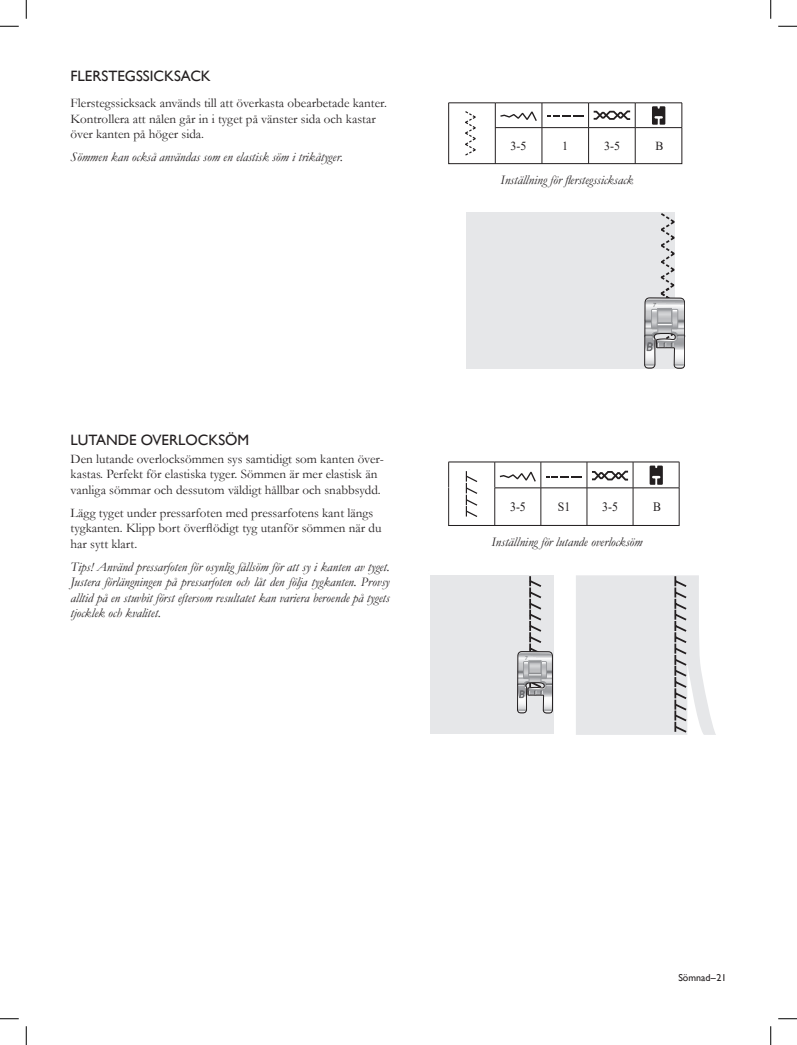
<style>
.page{position:relative;width:797px;height:1045px;background:#fff}
.page>*{position:absolute;margin:0;border:0;box-sizing:border-box;transform-origin:0 0}
.Headline_1_-_HV{font:15px "Gill Sans WGL";color:#231f20}
.Body_-_HV{font:13.12px/15.6px "Garamond";color:#231f20}
.Note_-_HV{font:italic 13.12px/15.6px "Garamond";color:#231f20;text-align:justify}
.t1{font:12.75px "Times New Roman";color:#231f20;scale:.92 1}
.t2{font:12.25px "Times New Roman";color:#231f20}
.t3{font:10px "Gill Sans WGL";color:#231f20}
.t4{font:italic 5.75px "Arial";color:#6c6d70}
.t5{font:italic 5px "Arial";color:#6c6d70}
</style>
<div class="page">
<svg style="left:448px;top:102px;width:234px;height:62px"></svg>
<div style="left:466px;top:212px;width:209px;height:156px;background:#e6e7e9"></div>
<svg style="left:644px;top:213px;width:41px;height:156px"></svg>
<div style="left:430px;top:575px;width:123px;height:159px;background:#e6e7e9"></div>
<svg style="left:576px;top:575px;width:140px;height:160px"></svg>
<svg style="left:517px;top:576px;width:35px;height:137px"></svg>
<hr style="left:448px;top:461px;width:47px;height:1px;background:#231f20">
<hr style="left:495px;top:461px;width:46px;height:1px;background:#231f20">
<hr style="left:541px;top:461px;width:46px;height:1px;background:#231f20">
<hr style="left:587px;top:461px;width:46px;height:1px;background:#231f20">
<hr style="left:633px;top:461px;width:46px;height:1px;background:#231f20">
<svg style="left:448px;top:462px;width:232px;height:64px"></svg>
<svg style="left:0;top:25px;width:19px;height:2px"></svg>
<svg style="left:778px;top:25px;width:19px;height:2px"></svg>
<svg style="left:0;top:1018px;width:19px;height:1px"></svg>
<svg style="left:778px;top:1018px;width:19px;height:1px"></svg>
<svg style="left:25px;top:0;width:2px;height:19px"></svg>
<svg style="left:25px;top:1026px;width:2px;height:19px"></svg>
<svg style="left:770px;top:0;width:1px;height:19px"></svg>
<svg style="left:770px;top:1026px;width:1px;height:19px"></svg>
<p class="Headline_1_-_HV" style="left:71px;top:66px;width:142px">FLERSTEGSSICKSACK</p>
<p class="Body_-_HV" style="left:71px;top:95px;width:318px">Flerstegssicksack används till att överkasta obearbetade kanter.<br>Kontrollera att nålen går in i tyget på vänster sida och kastar över kanten på höger sida.</p>
<p class="Note_-_HV" style="left:71px;top:149px;width:274px">Sömmen kan också användas som en elastisk söm i trikåtyger.</p>
<p class="Headline_1_-_HV" style="left:71px;top:429px;width:180px">LUTANDE OVERLOCKSÖM</p>
<p class="Body_-_HV" style="left:71px;top:450px;width:315px">Den lutande overlocksömmen sys samtidigt som kanten över&shy;kastas. Perfekt för elastiska tyger. Sömmen är mer elastisk än vanliga sömmar och dessutom väldigt hållbar och snabbsydd.</p>
<p class="Body_-_HV" style="left:71px;top:504px;width:312px">Lägg tyget under pressarfoten med pressarfotens kant längs tygkanten. Klipp bort överflödigt tyg utanför sömmen när du har sytt klart.</p>
<p class="Note_-_HV" style="left:71px;top:558px;width:320px">Tips! Använd pressarfoten för osynlig fållsöm för att sy i kanten av tyget.<br>Justera förlängningen på pressarfoten och låt den följa tygkanten. Provsy alltid på en stuvbit först eftersom resultatet kan variera beroende på tygets tjocklek och kvalitet.</p>
<p class="t2" style="left:510px;top:137px;width:17px">3-5</p>
<p class="t2" style="left:562px;top:137px;width:7px">1</p>
<p class="t2" style="left:604px;top:137px;width:17px">3-5</p>
<p class="t2" style="left:655px;top:137px;width:9px">B</p>
<p class="Note_-_HV" style="left:500px;top:172px;width:134px">Inställning för flerstegssicksack</p>
<p class="t4" style="left:653px;top:301px;width:5px">7</p>
<p class="t1" style="left:510px;top:498px;width:19px">3-5</p>
<p class="t1" style="left:557px;top:498px;width:15px">S1</p>
<p class="t1" style="left:602px;top:498px;width:19px">3-5</p>
<p class="t1" style="left:653px;top:498px;width:10px">B</p>
<p class="Note_-_HV" style="left:491px;top:534px;width:153px">Inställning för lutande overlocksöm</p>
<p class="t5" style="left:524px;top:654px;width:4px">7</p>
<p class="t3" style="left:678px;top:971px;width:50px">Sömnad–21</p>
</div>
